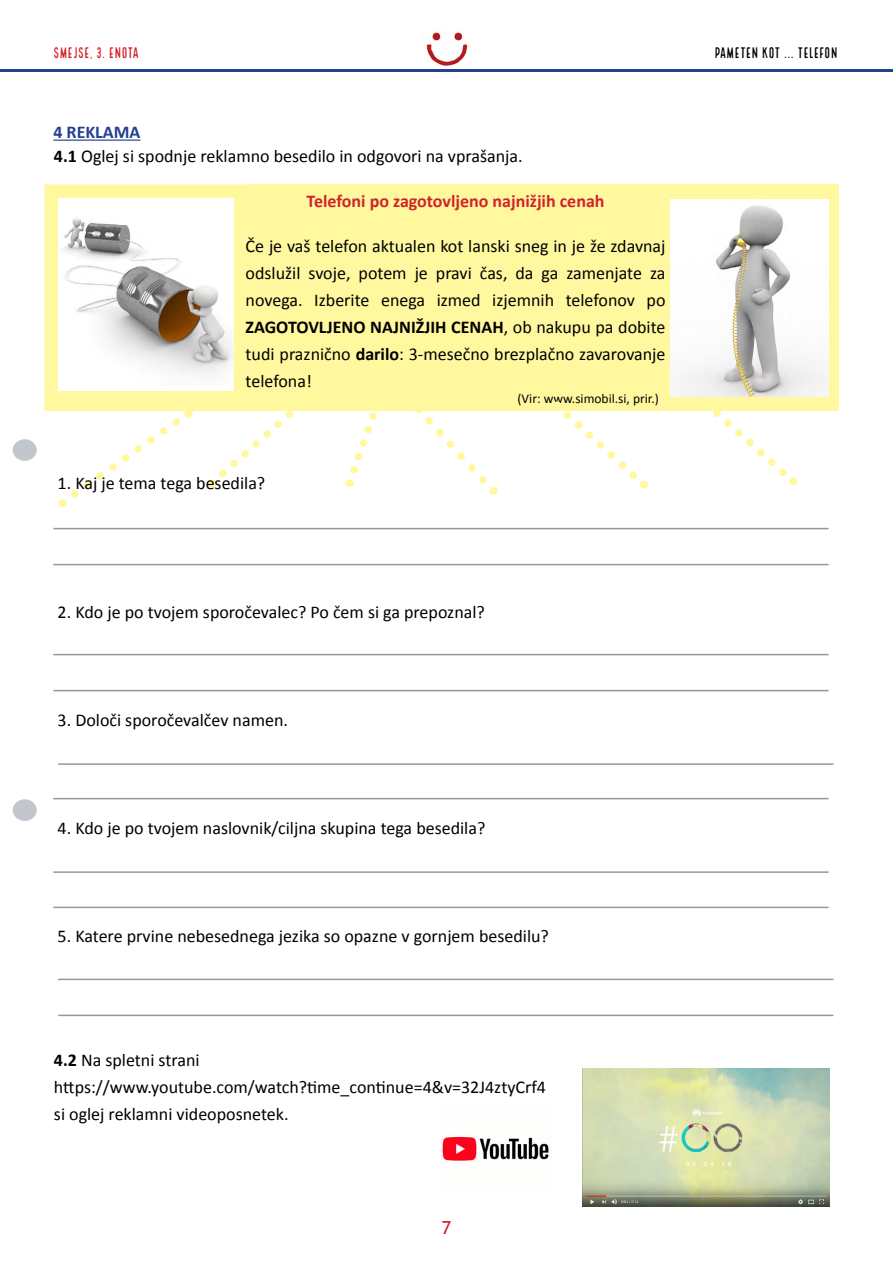
<style>
.page{position:relative;width:893px;height:1263px;background:#fff}
.page>*{position:absolute;margin:0;border:0;box-sizing:border-box;transform-origin:0 0}
.t1{font:18px/27px "Calibri";color:#000}
.t2{font:700 18px "Calibri";color:#d2232a}
.t3{font:18px "Trebuchet MS";color:#d2232a}
.t4{font:15px "Local Brewery Four";letter-spacing:-.01em;color:#000}
.t5{font:15px "Local Brewery Four";letter-spacing:-.01em;color:#d2232a}
.t6{font:13.5px "Calibri";color:#000}
.s1{font-weight:700;color:#25408f}
.s2{font-weight:700}
</style>
<div class="page">
<img style="left:426px;top:31px;width:43px;height:35px">
<hr style="left:0;top:69px;width:893px;height:3px;background:#25408f">
<div style="left:13px;top:439px;width:24px;height:22px;background:#c1c7cd;border-radius:50%"></div>
<div style="left:13px;top:799px;width:24px;height:22px;background:#c1c7cd;border-radius:50%"></div>
<svg style="left:345px;top:412px;width:32px;height:75px"></svg>
<svg style="left:212px;top:411px;width:81px;height:76px"></svg>
<svg style="left:62px;top:411px;width:130px;height:96px"></svg>
<img style="left:442px;top:1136px;width:107px;height:26px">
<div style="left:658px;top:185px;width:180px;height:226px;background:#fff89f"></div>
<div style="left:44px;top:185px;width:220px;height:226px;background:#fff89f;border:2px solid #fff89f"></div>
<hr style="left:53px;top:140px;width:87px;height:1px;background:#25408f">
<img style="left:670px;top:199px;width:158px;height:197px">
<img style="left:58px;top:199px;width:175px;height:192px">
<div style="left:246px;top:185px;width:420px;height:226px;background:#fff89f"></div>
<hr style="left:53px;top:528px;width:775px;height:1px;background:#93999e">
<hr style="left:53px;top:564px;width:775px;height:1px;background:#93999e">
<hr style="left:53px;top:654px;width:775px;height:1px;background:#93999e">
<hr style="left:53px;top:690px;width:775px;height:1px;background:#93999e">
<hr style="left:58px;top:763px;width:775px;height:2px;background:#93999e">
<hr style="left:53px;top:798px;width:775px;height:1px;background:#93999e">
<hr style="left:53px;top:871px;width:775px;height:2px;background:#93999e">
<hr style="left:53px;top:907px;width:775px;height:1px;background:#93999e">
<hr style="left:58px;top:979px;width:775px;height:1px;background:#93999e">
<hr style="left:58px;top:1015px;width:775px;height:1px;background:#93999e">
<svg style="left:418px;top:411px;width:80px;height:84px"></svg>
<svg style="left:563px;top:411px;width:86px;height:78px"></svg>
<svg style="left:713px;top:411px;width:85px;height:74px"></svg>
<img style="left:582px;top:1068px;width:247px;height:138px">
<p class="t5" style="left:53px;top:45px;width:87px">SMEJSE, 3. ENOTA</p>
<p class="t4" style="left:714px;top:45px;width:125px">PAMETEN KOT ... TELEFON</p>
<p class="t1" style="left:53px;top:120px;width:471px;line-height:24px"><span class="s1">4 REKLAMA<br></span><span class="s2">4.1</span> Oglej si spodnje reklamno besedilo in odgovori na vprašanja.</p>
<p class="t2" style="left:307px;top:190px;width:299px">Telefoni po zagotovljeno najnižjih cenah</p>
<p class="t1" style="left:246px;top:233px;width:421px;text-align:justify">Če je vaš telefon aktualen kot lanski sneg in je že zdavnaj odslužil svoje, potem je pravi čas, da ga zamenjate za novega. Izberite enega izmed izjemnih telefonov po <span class="s2">ZAGOTOVLJENO NAJNIŽJIH CENAH</span>, ob nakupu pa dobite tudi praznično <span class="s2">darilo</span>: 3-mesečno brezplačno zavarovanje telefona!</p>
<p class="t1" style="left:58px;top:469px;width:209px">1. Kaj je tema tega besedila?</p>
<p class="t6" style="left:517px;top:390px;width:143px">(Vir: www.simobil.si, prir.)</p>
<p class="t1" style="left:58px;top:599px;width:429px">2. Kdo je po tvojem sporočevalec? Po čem si ga prepoznal?</p>
<p class="t1" style="left:58px;top:707px;width:232px">3. Določi sporočevalčev namen.</p>
<p class="t1" style="left:58px;top:815px;width:429px">4. Kdo je po tvojem naslovnik/ciljna skupina tega besedila?</p>
<p class="t1" style="left:58px;top:923px;width:493px">5. Katere prvine nebesednega jezika so opazne v gornjem besedilu?</p>
<p class="t1" style="left:54px;top:1046px;width:494px"><span class="s2">4.2</span> Na spletni strani https://www.youtube.com/watch?time_continue=4&amp;v=32J4ztyCrf4 si oglej reklamni videoposnetek.</p>
<p class="t3" style="left:442px;top:1217px;width:11px">7</p>
</div>
